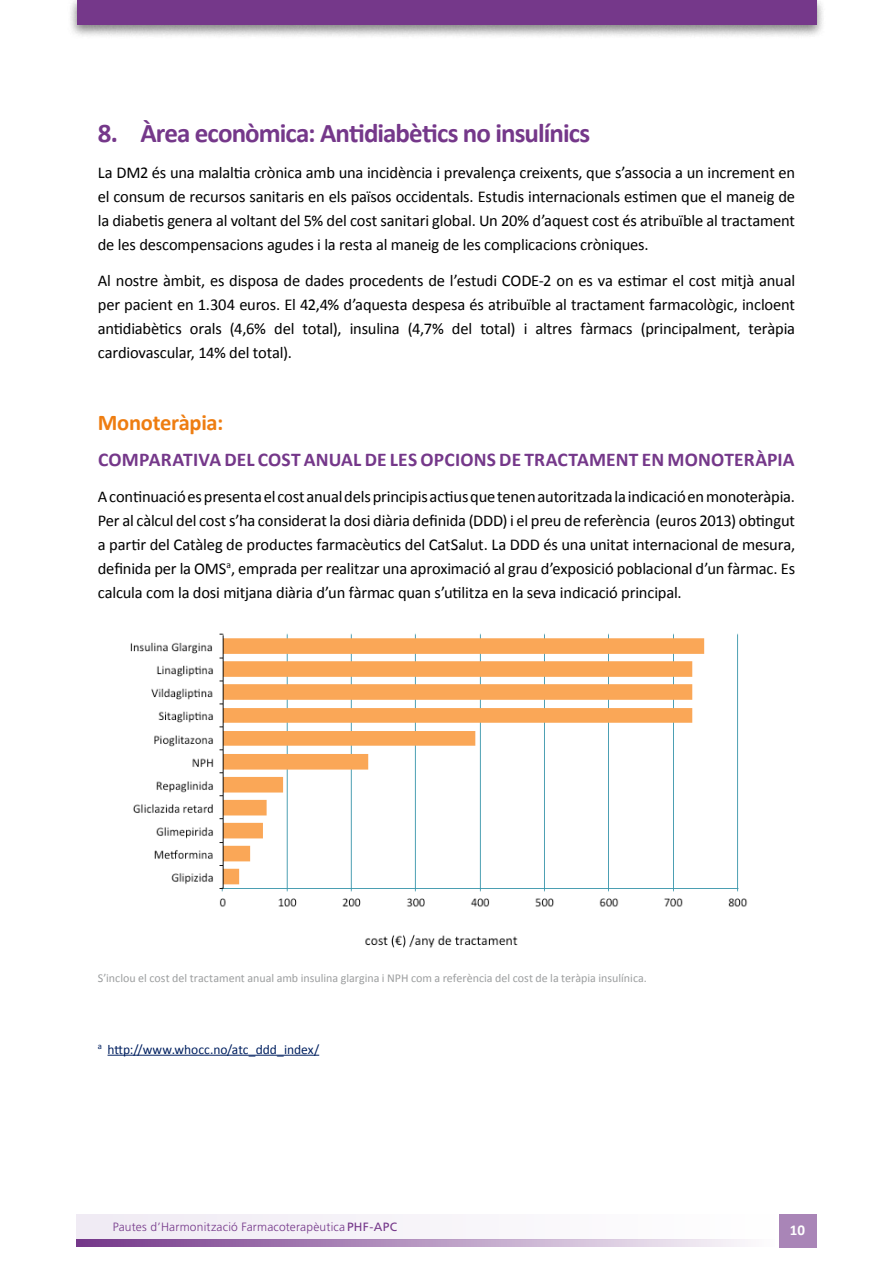
<style>
.page{position:relative;width:893px;height:1263px;background:#fff}
.page>*{position:absolute;margin:0;border:0;box-sizing:border-box;transform-origin:0 0}
.t1{font:700 27px "Calibri";letter-spacing:-.035em;color:#75388a}
.t2{font:700 22.5px "Calibri";letter-spacing:-.015em;color:#ee7d11}
.t3{font:700 19.5px "Calibri";letter-spacing:.01em;color:#75388a}
.t4{font:16.5px/24px "Calibri";letter-spacing:-.01em;color:#000;text-align:justify}
.t5{font:700 15px "Calibri";color:#fff}
.t6{font:13.5px "Calibri";color:#002060}
.t7{font:12px "Calibri";color:#9c9e9f}
.t8{font:300 12px "Frutiger";letter-spacing:.02em;color:#75388a}
.s1{font-weight:400}
</style>
<div class="page">
<div style="left:77px;top:1214px;width:698px;height:25px;background:#f7f4f9"></div>
<svg style="left:77px;top:1239px;width:671px;height:8px;background:#b595c1"></svg>
<div style="left:779px;top:1214px;width:37px;height:33px;background:#a985b7"></div>
<div style="left:67px;top:0;width:759px;height:39px;background:#000;opacity:.5"></div>
<div style="left:77px;top:0;width:739px;height:25px;background:#75388a"></div>
<hr style="left:108px;top:1055px;width:211px;height:1px;background:#002060">
<img style="left:130px;top:633px;width:618px;height:315px">
<h1 class="t1" style="left:98px;top:115px;width:494px">8. ÀREA ECONÒMICA: ANTIDIABÈTICS NO INSULÍNICS</h1>
<p class="t4" style="left:98px;top:160px;width:699px">La DM2 és una malaltia crònica amb una incidència i prevalença creixents, que s’associa a un increment en el consum de recursos sanitaris en els països occidentals. Estudis internacionals estimen que el maneig de la diabetis genera al voltant del 5% del cost sanitari global. Un 20% d’aquest cost és atribuïble al tractament de les descompensacions agudes i la resta al maneig de les complicacions cròniques.</p>
<p class="t4" style="left:98px;top:268px;width:699px">Al nostre àmbit, es disposa de dades procedents de l’estudi CODE-2 on es va estimar el cost mitjà anual per pacient en 1.304 euros. El 42,4% d’aquesta despesa és atribuïble al tractament farmacològic, incloent antidiabètics orals (4,6% del total), insulina (4,7% del total) i altres fàrmacs (principalment, teràpia cardiovascular, 14% del total).</p>
<h2 class="t2" style="left:98px;top:408px;width:127px">MONOTERÀPIA:</h2>
<p class="t3" style="left:98px;top:447px;width:38px">COMPA</p>
<p class="t3" style="left:161px;top:447px;width:430px">RATIVA DE L COST ANUAL DE LES OPCIONS DE TRACTAME</p>
<p class="t3" style="left:616px;top:447px;width:178px">NT EN MONOTERÀPIA</p>
<p class="t4" style="left:98px;top:484px;width:699px">A continuació es presenta el cost anual dels principis actius que tenen autoritzada la indicació en monoteràpia.<br>Per al càlcul del cost s’ha considerat la dosi diària definida (DDD) i el preu de referència (euros 2013) obtingut a partir del Catàleg de productes farmacèutics del CatSalut. La DDD és una unitat internacional de mesura, definida per la OMS<sup>a</sup>, emprada per realitzar una aproximació al grau d’exposició poblacional d’un fàrmac. Es calcula com la dosi mitjana diària d’un fàrmac quan s’utilitza en la seva indicació principal.</p>
<p class="t7" style="left:98px;top:970px;width:551px">S’inclou el cost del tractament anual amb insulina glargina i NPH com a referència del cost de la teràpia insulínica.</p>
<p class="t6" style="left:98px;top:1041px;width:223px"><sup>a</sup> http://www.whocc.no/atc_ddd_index/</p>
<p class="t8" style="left:113px;top:1220px;width:286px">Pautes d’Harmonització Farmacoterapèutica <span class="s1">PHF-APC</span></p>
<p class="t5" style="left:790px;top:1220px;width:17px">10</p>
</div>
